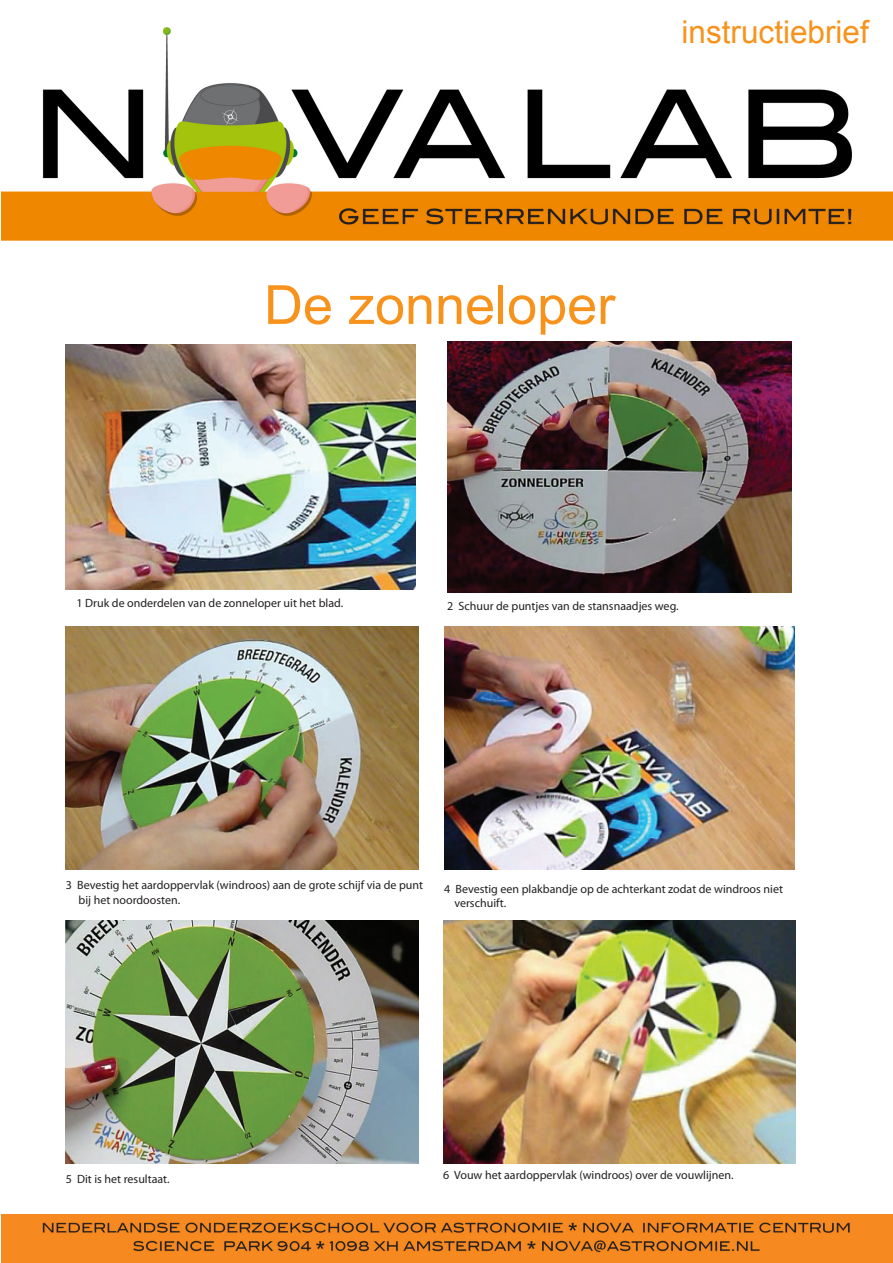
<style>
.page{position:relative;width:893px;height:1263px;background:#fff}
.page>*{position:absolute;margin:0;border:0;box-sizing:border-box;transform-origin:0 0}
.t1{font:54px "Arial";color:#f7931d}
.t2{font:31.5px "Arial";color:#f7931d}
.t3{font:12px/14.4px "Myriad Pro";color:#231f20}
</style>
<div class="page">
<img style="left:2px;top:27px;width:891px;height:214px">
<img style="left:2px;top:1214px;width:891px;height:49px">
<div style="left:653px;top:10px;width:223px;height:28px;background:#fff"></div>
<img style="left:66px;top:345px;width:349px;height:244px">
<img style="left:447px;top:341px;width:345px;height:251px">
<img style="left:66px;top:626px;width:352px;height:243px">
<img style="left:445px;top:626px;width:349px;height:243px">
<img style="left:66px;top:920px;width:352px;height:243px">
<img style="left:443px;top:920px;width:353px;height:243px">
<h2 class="t2" style="left:682px;top:11px;width:189px">instructiebrief</h2>
<h1 class="t1" style="left:264px;top:270px;width:353px">De zonneloper</h1>
<p class="t3" style="left:76px;top:595px;width:268px">1 Druk de onderdelen van de zonneloper uit het blad.</p>
<p class="t3" style="left:447px;top:598px;width:233px">2 Schuur de puntjes van de stansnaadjes weg.</p>
<p class="t3" style="left:79px;top:878px;width:346px;text-indent:-13px">3 Bevestig het aardoppervlak (windroos) aan de grote schijf via de punt bij het noordoosten.</p>
<p class="t3" style="left:454px;top:881px;width:330px;text-indent:-10px">4 Bevestig een plakbandje op de achterkant zodat de windroos niet verschuift.</p>
<p class="t3" style="left:66px;top:1171px;width:105px">5 Dit is het resultaat.</p>
<p class="t3" style="left:443px;top:1168px;width:292px">6 Vouw het aardoppervlak (windroos) over de vouwlijnen.</p>
</div>
